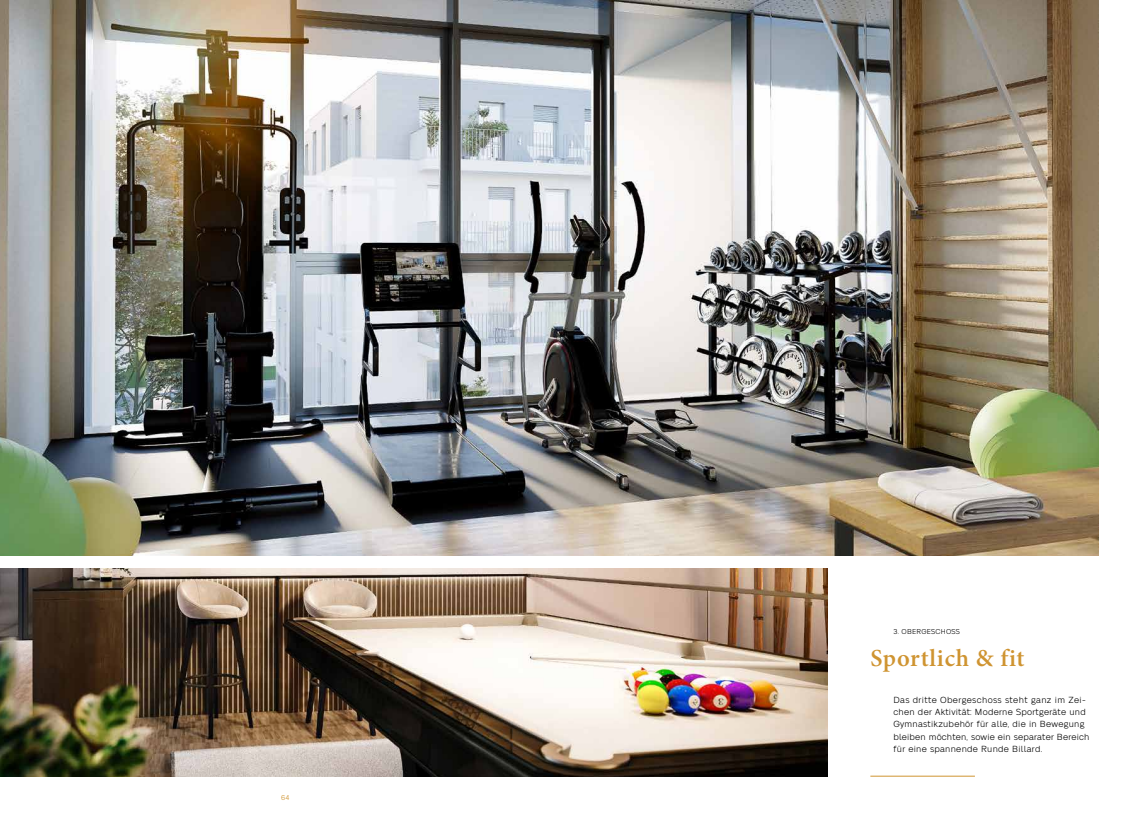
<style>
.page{position:relative;width:1141px;height:819px;background:#fff}
.page>*{position:absolute;margin:0;border:0;box-sizing:border-box;transform-origin:0 0}
.t1{font:600 24.5px "Minion Pro";letter-spacing:.03em;color:#cf9431}
.t2{font:8.75px/12.2px "Neue Alte Grotesk";letter-spacing:.03em;color:#000}
.t3{font:7px "Neue Alte Grotesk";letter-spacing:.04em;color:#000}
.t4{font:7px "Neue Alte Grotesk";color:#cf9431}
</style>
<div class="page">
<img style="left:0;top:0;width:1098px;height:555px">
<img style="left:0;top:568px;width:828px;height:208px">
<hr style="left:870px;top:775px;width:105px;height:1px;background:#cf9431">
<p class="t4" style="left:281px;top:793px;width:9px">64</p>
<p class="t3" style="left:893px;top:627px;width:68px">3. OBERGESCHOSS</p>
<h1 class="t1" style="left:870px;top:641px;width:156px">Sportlich &amp; fit</h1>
<p class="t2" style="left:893px;top:693px;width:197px">Das dritte Obergeschoss steht ganz im Zei&shy;chen der Aktivität: Moderne Sportgeräte und Gymnastikzubehör für alle, die in Bewegung bleiben möchten, sowie ein separater Bereich für eine spannende Runde Billard.</p>
</div>
